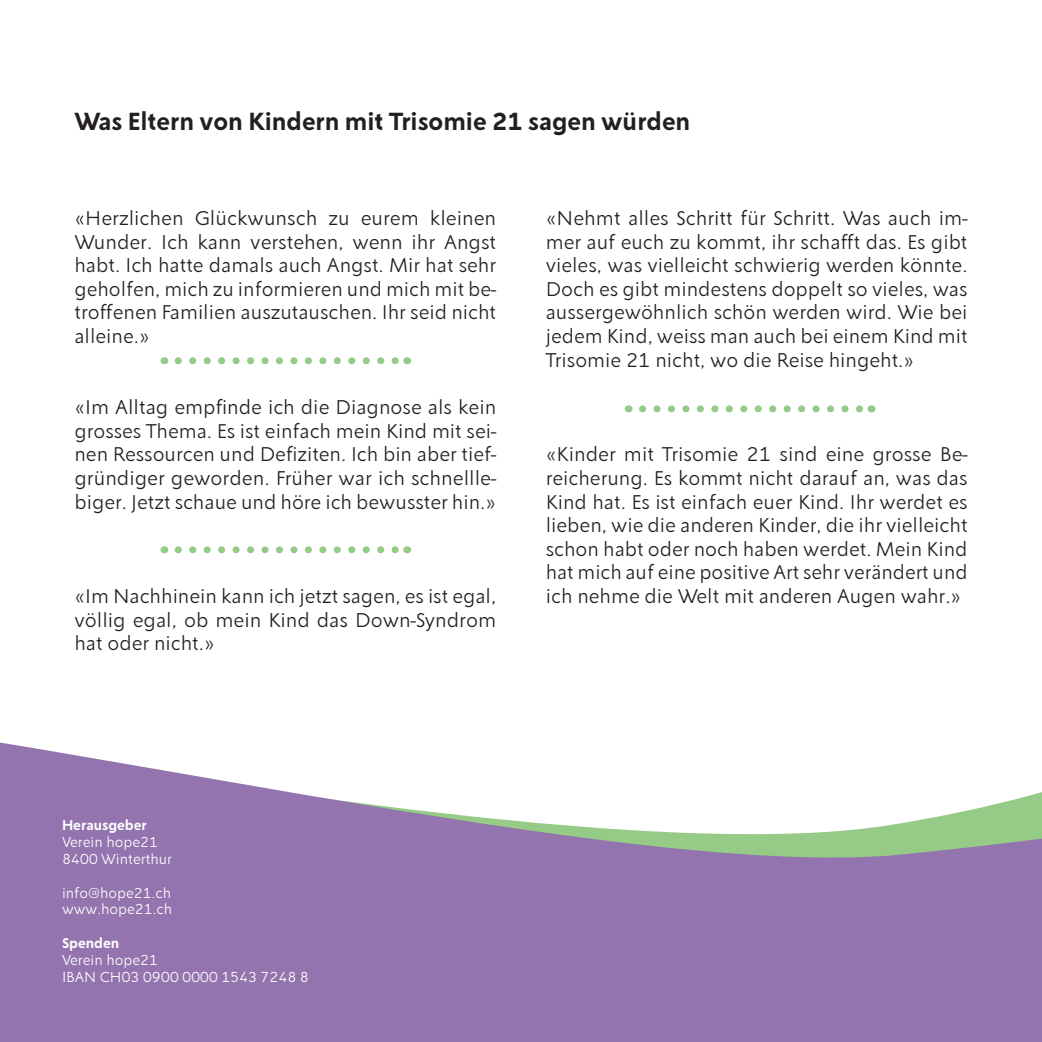
<style>
.page{position:relative;width:1042px;height:1042px;background:#fff}
.page>*{position:absolute;margin:0;border:0;box-sizing:border-box;transform-origin:0 0}
.IV_-_Untertitel_Verz{font:600 24.5px "Creo";color:#231f20}
.hope21_-_Fliesstext{font:300 19.25px/23.6px "Creo";color:#231f20;text-align:justify}
.hope21_-_Impressum_F{font:300 14px "Creo";color:#fff}
.hope21_-_Impressum_T{font:600 14px "Creo";color:#fff}
</style>
<div class="page">
<svg style="left:0;top:742px;width:1042px;height:300px;fill:#9474ae"></svg>
<svg style="left:178px;top:357px;width:221px;height:7px"></svg>
<svg style="left:642px;top:405px;width:221px;height:7px"></svg>
<svg style="left:178px;top:546px;width:221px;height:7px"></svg>
<p class="IV_-_Untertitel_Verz" style="left:74px;top:107px;width:617px">Was Eltern von Kindern mit Trisomie 21 sagen würden</p>
<p class="hope21_-_Fliesstext" style="left:74px;top:206px;width:423px">«Herzlichen Glückwunsch zu eurem kleinen Wunder. Ich kann verstehen, wenn ihr Angst habt. Ich hatte damals auch Angst. Mir hat sehr geholfen, mich zu informieren und mich mit be&shy;troffenen Familien auszutauschen. Ihr seid nicht alleine.»</p>
<p class="hope21_-_Fliesstext" style="left:546px;top:206px;width:423px">«Nehmt alles Schritt für Schritt. Was auch im&shy;mer auf euch zu kommt, ihr schafft das. Es gibt vieles, was vielleicht schwierig werden könnte.<br>Doch es gibt mindestens doppelt so vieles, was aussergewöhnlich schön werden wird. Wie bei jedem Kind, weiss man auch bei einem Kind mit Trisomie 21 nicht, wo die Reise hingeht.»</p>
<p class="hope21_-_Fliesstext" style="left:74px;top:395px;width:423px">«Im Alltag empfinde ich die Diagnose als kein grosses Thema. Es ist einfach mein Kind mit sei&shy;nen Ressourcen und Defiziten. Ich bin aber tief&shy;gründiger geworden. Früher war ich schnellle&shy;biger. Jetzt schaue und höre ich bewusster hin.»</p>
<p class="hope21_-_Fliesstext" style="left:74px;top:584px;width:423px">«Im Nachhinein kann ich jetzt sagen, es ist egal, völlig egal, ob mein Kind das Down-Syndrom hat oder nicht.»</p>
<p class="hope21_-_Fliesstext" style="left:546px;top:442px;width:423px">«Kinder mit Trisomie 21 sind eine grosse Be&shy;reicherung. Es kommt nicht darauf an, was das Kind hat. Es ist einfach euer Kind. Ihr werdet es lieben, wie die anderen Kinder, die ihr vielleicht schon habt oder noch haben werdet. Mein Kind hat mich auf eine positive Art sehr verändert und ich nehme die Welt mit anderen Augen wahr.»</p>
<p class="hope21_-_Impressum_T" style="left:62px;top:817px;width:86px">Herausgeber</p>
<p class="hope21_-_Impressum_F" style="left:62px;top:834px;width:98px">Verein hope21</p>
<p class="hope21_-_Impressum_F" style="left:62px;top:850px;width:112px">8400 Winterthur</p>
<p class="hope21_-_Impressum_F" style="left:62px;top:884px;width:111px">info@hope21.ch</p>
<p class="hope21_-_Impressum_F" style="left:62px;top:901px;width:112px">www.hope21.ch</p>
<p class="hope21_-_Impressum_T" style="left:62px;top:934px;width:59px">Spenden</p>
<p class="hope21_-_Impressum_F" style="left:62px;top:951px;width:98px">Verein hope21</p>
<p class="hope21_-_Impressum_F" style="left:62px;top:968px;width:248px">IBAN CH03 0900 0000 1543 7248 8</p>
</div>
